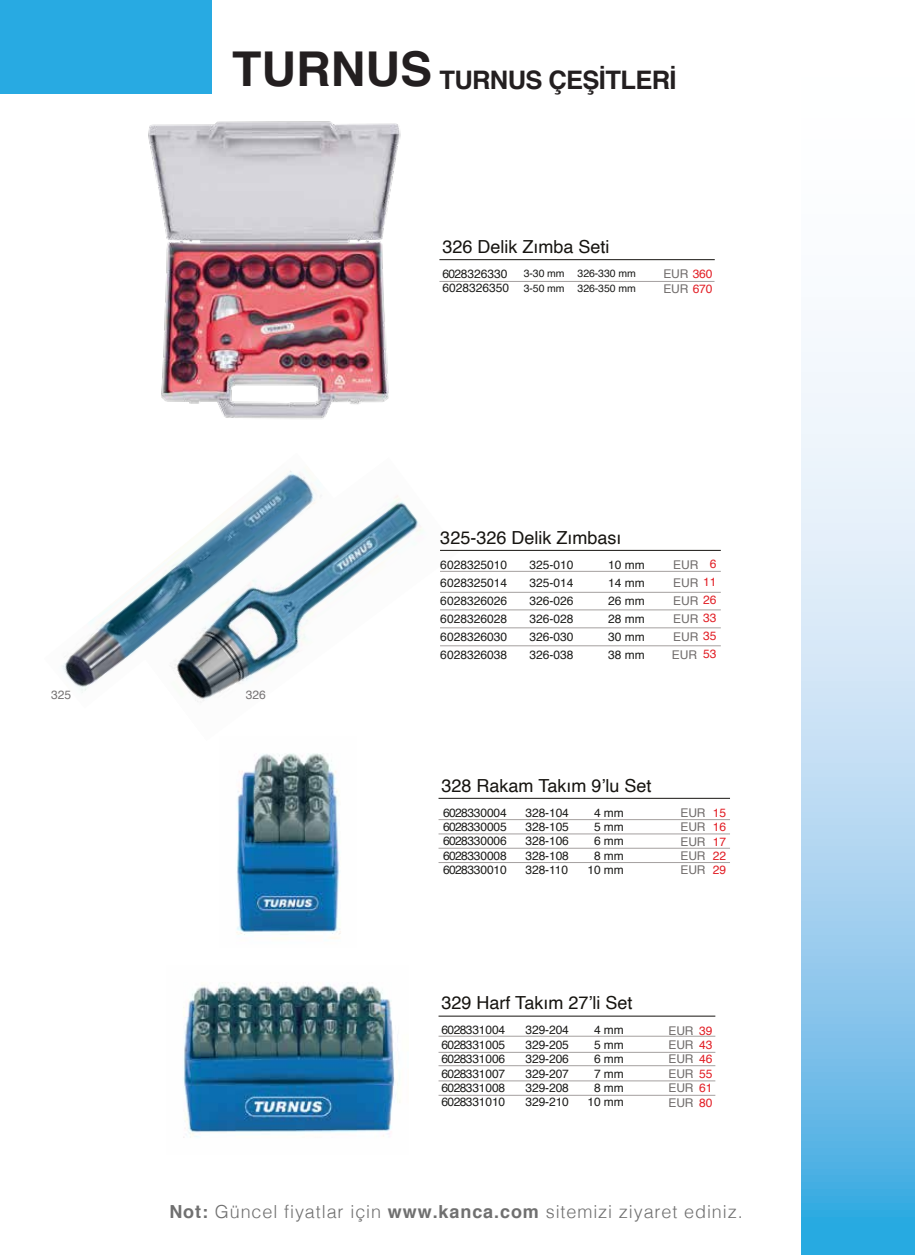
<style>
.page{position:relative;width:915px;height:1255px;background:#fff}
.page>*{position:absolute;margin:0;border:0;box-sizing:border-box;transform-origin:0 0}
.t1{font:700 25.5px "Helvetica";letter-spacing:-.025em;color:#231f20}
.t2{font:18px "Helvetica";color:#161410}
.t3{font:300 18px "Helvetica";letter-spacing:.05em;color:#707070}
.t4{font:12px/14.4px "Helvetica";letter-spacing:-.01em;color:#1d1d1b;text-align:justify}
.t5{font:12px/14.4px "Helvetica";letter-spacing:-.01em;color:#6f6b6a;text-align:justify}
.t6{font:12px/14.4px "Helvetica";letter-spacing:-.01em;color:#e21f26;text-align:justify}
.t7{font:12px "Helvetica";color:#767374}
.t8{font:10.5px/15px "Helvetica";letter-spacing:-.01em;color:#1d1d1b}
.s1{font-size:48px}
.s2{color:#e21f26}
.s3{font-weight:700}
</style>
<div class="page">
<img style="left:337px;top:495px;width:122px;height:152px">
<img style="left:62px;top:471px;width:275px;height:231px">
<svg style="left:801px;top:338px;width:113px;height:916px;background:#add7f1"></svg>
<div style="left:0;top:0;width:211px;height:94px;background:#28aae2"></div>
<img style="left:236px;top:753px;width:105px;height:186px">
<hr style="left:438px;top:798px;width:291px;height:1px;background:#161410">
<hr style="left:438px;top:819px;width:291px;height:1px;background:#a4a09f">
<hr style="left:438px;top:833px;width:291px;height:1px;background:#a4a09f">
<hr style="left:438px;top:847px;width:291px;height:1px;background:#a4a09f">
<hr style="left:438px;top:862px;width:291px;height:1px;background:#a4a09f">
<img style="left:183px;top:982px;width:217px;height:156px">
<hr style="left:438px;top:1015px;width:277px;height:1px;background:#161410">
<hr style="left:438px;top:1035px;width:277px;height:1px;background:#a4a09f">
<hr style="left:438px;top:1051px;width:277px;height:1px;background:#a4a09f">
<hr style="left:438px;top:1065px;width:277px;height:1px;background:#a4a09f">
<hr style="left:438px;top:1080px;width:277px;height:1px;background:#a4a09f">
<hr style="left:438px;top:1094px;width:277px;height:1px;background:#a4a09f">
<hr style="left:440px;top:550px;width:280px;height:1px;background:#161410">
<hr style="left:440px;top:571px;width:280px;height:1px;background:#a4a09f">
<hr style="left:440px;top:592px;width:280px;height:1px;background:#a4a09f">
<hr style="left:440px;top:609px;width:280px;height:1px;background:#a4a09f">
<hr style="left:440px;top:627px;width:280px;height:1px;background:#a4a09f">
<hr style="left:440px;top:645px;width:280px;height:1px;background:#a4a09f">
<hr style="left:439px;top:281px;width:275px;height:1px;background:#a4a09f">
<img style="left:148px;top:121px;width:253px;height:298px">
<hr style="left:439px;top:259px;width:275px;height:1px;background:#161410">
<h1 class="t1" style="left:232px;top:60px;width:446px"><span class="s1">TURNUS</span> TURNUS ÇEŞİTLERİ</h1>
<h2 class="t2" style="left:442px;top:233px;width:169px">326 Delik Zımba Seti</h2>
<p class="t4" style="left:442px;top:267px;width:68px">6028326330<br>6028326350</p>
<p class="t8" style="left:523px;top:266px;width:42px">3-30 mm<br>3-50 mm</p>
<p class="t8" style="left:577px;top:266px;width:60px">326-330 mm<br>326-350 mm</p>
<p class="t5" style="left:663px;top:266px;width:51px;line-height:15px">EUR <span class="s2">360<br></span>EUR <span class="s2">670</span></p>
<h2 class="t2" style="left:440px;top:523px;width:183px">325-326 Delik Zımbası</h2>
<p class="t7" style="left:51px;top:685px;width:22px">325</p>
<p class="t7" style="left:246px;top:685px;width:22px">326</p>
<p class="t4" style="left:440px;top:556px;width:68px;line-height:18px">6028325010<br>6028325014<br>6028326026<br>6028326028<br>6028326030<br>6028326038</p>
<p class="t4" style="left:529px;top:556px;width:46px;line-height:18px">325-010<br>325-014<br>326-026<br>326-028<br>326-030<br>326-038</p>
<p class="t4" style="left:608px;top:556px;width:38px;line-height:18px">10 mm 14 mm 26 mm 28 mm 30 mm 38 mm</p>
<p class="t5" style="left:673px;top:555px;width:45px;line-height:18px;text-align:right"><span class="s2">6<br></span>EUR <span class="s2">11<br></span>EUR <span class="s2">26<br></span>EUR <span class="s2">33<br></span>EUR <span class="s2">35<br>53</span></p>
<p class="t5" style="left:673px;top:557px;width:27px">EUR</p>
<p class="t5" style="left:671px;top:647px;width:27px">EUR</p>
<h2 class="t2" style="left:441px;top:771px;width:211px">328 Rakam Takım 9’lu Set</h2>
<p class="t4" style="left:443px;top:805px;width:65px">6028330004<br>6028330005<br>6028330006<br>6028330008<br>6028330010</p>
<p class="t4" style="left:525px;top:805px;width:45px">328-104<br>328-105<br>328-106<br>328-108<br>328-110</p>
<p class="t4" style="left:587px;top:805px;width:38px;text-align:center">4 mm<br>5 mm<br>6 mm<br>8 mm<br>10 mm</p>
<p class="t6" style="left:712px;top:805px;width:15px">15<br>16<br>17<br>22<br>29</p>
<p class="t5" style="left:680px;top:805px;width:27px">EUR EUR EUR EUR EUR</p>
<h2 class="t2" style="left:441px;top:989px;width:192px">329 Harf Takım 27’li Set</h2>
<p class="t4" style="left:441px;top:1023px;width:65px">6028331004<br>6028331005<br>6028331006<br>6028331007<br>6028331008<br>6028331010</p>
<p class="t4" style="left:525px;top:1023px;width:45px">329-204<br>329-205<br>329-206<br>329-207<br>329-208<br>329-210</p>
<p class="t4" style="left:587px;top:1023px;width:38px;text-align:center">4 mm<br>5 mm<br>6 mm<br>7 mm<br>8 mm<br>10 mm</p>
<p class="t6" style="left:699px;top:1023px;width:15px">39<br>43<br>46<br>55<br>61<br>80</p>
<p class="t5" style="left:668px;top:1023px;width:27px">EUR EUR EUR EUR EUR EUR</p>
<h2 class="t3" style="left:169px;top:1196px;width:574px"><span class="s3">Not:</span> Güncel fiyatlar için <span class="s3">www.kanca.com</span> sitemizi ziyaret ediniz.</h2>
</div>
